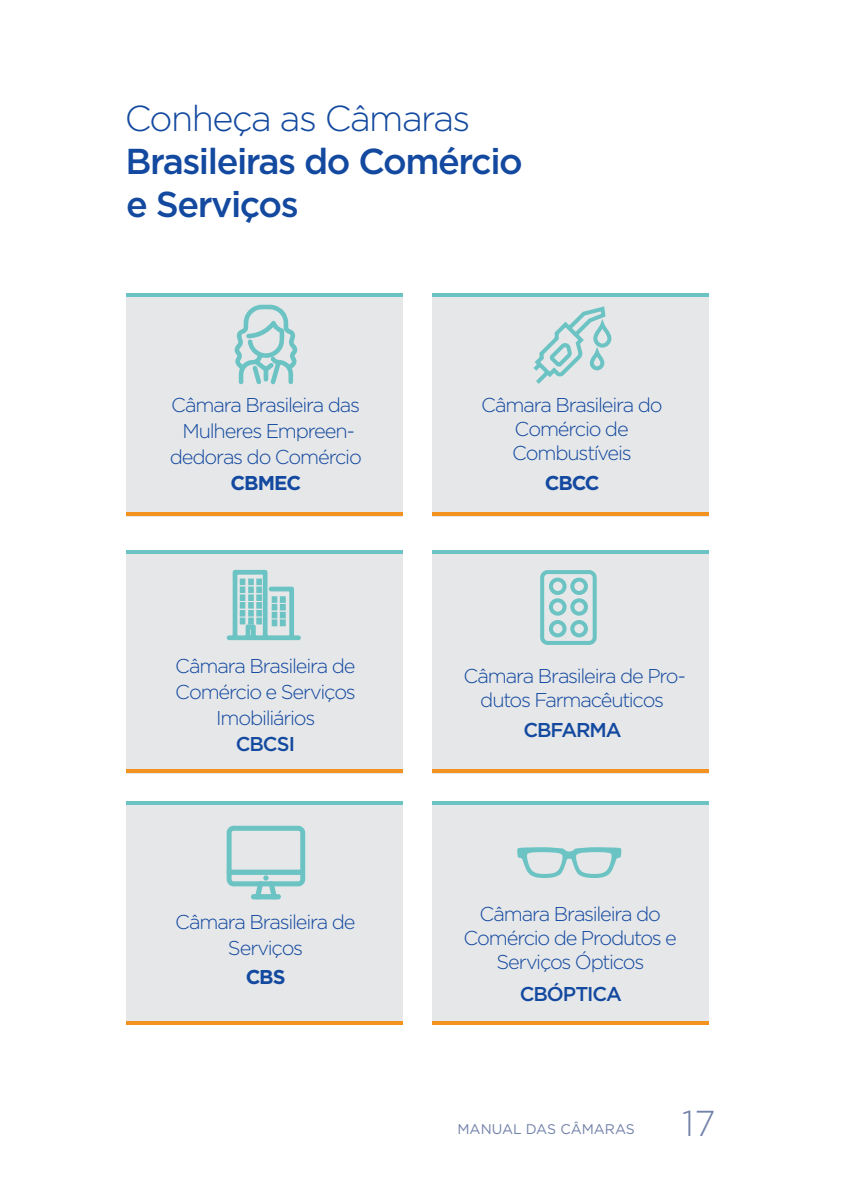
<style>
.page{position:relative;width:851px;height:1191px;background:#fff}
.page>*{position:absolute;margin:0;border:0;box-sizing:border-box;transform-origin:0 0}
.t1{font:500 36px/43.2px "Gotham";letter-spacing:-.04em;color:#13499f}
.t2{font:300 36px "Gotham";letter-spacing:-.04em;color:#13499f}
.t3{font:300 36px "Gotham";color:#7181a8}
.t4{font:300 20px/26px "Gotham";letter-spacing:-.06em;color:#13499f;text-align:center}
.t5{font:500 20px "Gotham";letter-spacing:-.055em;color:#13499f}
.t6{font:700 20px "Gotham";letter-spacing:-.055em;color:#13499f}
.t7{font:14px "Gotham";color:#7181a8}
</style>
<div class="page">
<div style="left:126px;top:293px;width:277px;height:223px;background:#e6e7e9"></div>
<div style="left:126px;top:550px;width:277px;height:223px;background:#e6e7e9"></div>
<div style="left:126px;top:801px;width:277px;height:223px;background:#e6e7e9"></div>
<div style="left:432px;top:293px;width:277px;height:223px;background:#e6e7e9"></div>
<div style="left:432px;top:550px;width:277px;height:223px;background:#e6e7e9"></div>
<div style="left:432px;top:801px;width:277px;height:223px;background:#e6e7e9"></div>
<hr style="left:126px;top:293px;width:277px;height:4px;background:#6cc3c3">
<hr style="left:126px;top:550px;width:277px;height:4px;background:#6cc3c3">
<hr style="left:126px;top:801px;width:277px;height:4px;background:#6cc3c3">
<hr style="left:432px;top:293px;width:277px;height:4px;background:#6cc3c3">
<hr style="left:432px;top:550px;width:277px;height:4px;background:#6cc3c3">
<hr style="left:432px;top:801px;width:277px;height:4px;background:#6cc3c3">
<hr style="left:126px;top:512px;width:277px;height:4px;background:#f3921f">
<hr style="left:126px;top:769px;width:277px;height:4px;background:#f3921f">
<hr style="left:126px;top:1021px;width:277px;height:3px;background:#f3921f">
<hr style="left:432px;top:512px;width:277px;height:4px;background:#f3921f">
<hr style="left:432px;top:769px;width:277px;height:4px;background:#f3921f">
<hr style="left:432px;top:1021px;width:277px;height:3px;background:#f3921f">
<svg style="left:234px;top:304px;width:64px;height:81px"></svg>
<svg style="left:533px;top:306px;width:79px;height:78px"></svg>
<svg style="left:226px;top:569px;width:75px;height:72px"></svg>
<svg style="left:540px;top:570px;width:57px;height:75px"></svg>
<svg style="left:226px;top:825px;width:80px;height:75px"></svg>
<svg style="left:517px;top:847px;width:104px;height:31px"></svg>
<h1 class="t2" style="left:125px;top:95px;width:347px">Conheça as Câmaras</h1>
<h1 class="t1" style="left:125px;top:139px;width:399px">Brasileiras do Comércio e Serviços</h1>
<p class="t4" style="left:170px;top:391px;width:193px">Câmara Brasileira das<br>Mulheres Empreen&shy;dedoras do Comércio</p>
<p class="t6" style="left:230px;top:470px;width:72px">CBMEC</p>
<p class="t4" style="left:175px;top:653px;width:182px">Câmara Brasileira de<br>Comércio e Serviços<br>Imobiliários</p>
<p class="t5" style="left:236px;top:731px;width:61px">CBCSI</p>
<p class="t4" style="left:175px;top:908px;width:182px">Câmara Brasileira de<br>Serviços</p>
<p class="t6" style="left:246px;top:964px;width:41px">CBS</p>
<p class="t4" style="left:481px;top:392px;width:183px;line-height:24px">Câmara Brasileira do<br>Comércio de<br>Combustíveis</p>
<p class="t6" style="left:544px;top:469px;width:56px">CBCC</p>
<p class="t4" style="left:463px;top:664px;width:224px;line-height:24px">Câmara Brasileira de Pro&shy;dutos Farmacêuticos</p>
<p class="t5" style="left:523px;top:717px;width:100px">CBFARMA</p>
<p class="t4" style="left:463px;top:901px;width:215px;line-height:24px">Câmara Brasileira do<br>Comércio de Produtos e<br>Serviços Ópticos</p>
<p class="t5" style="left:520px;top:980px;width:103px">CBÓPTICA</p>
<p class="t7" style="left:457px;top:1120px;width:179px">MANUAL DAS CÂMARAS</p>
<h1 class="t3" style="left:682px;top:1100px;width:35px">17</h1>
</div>
